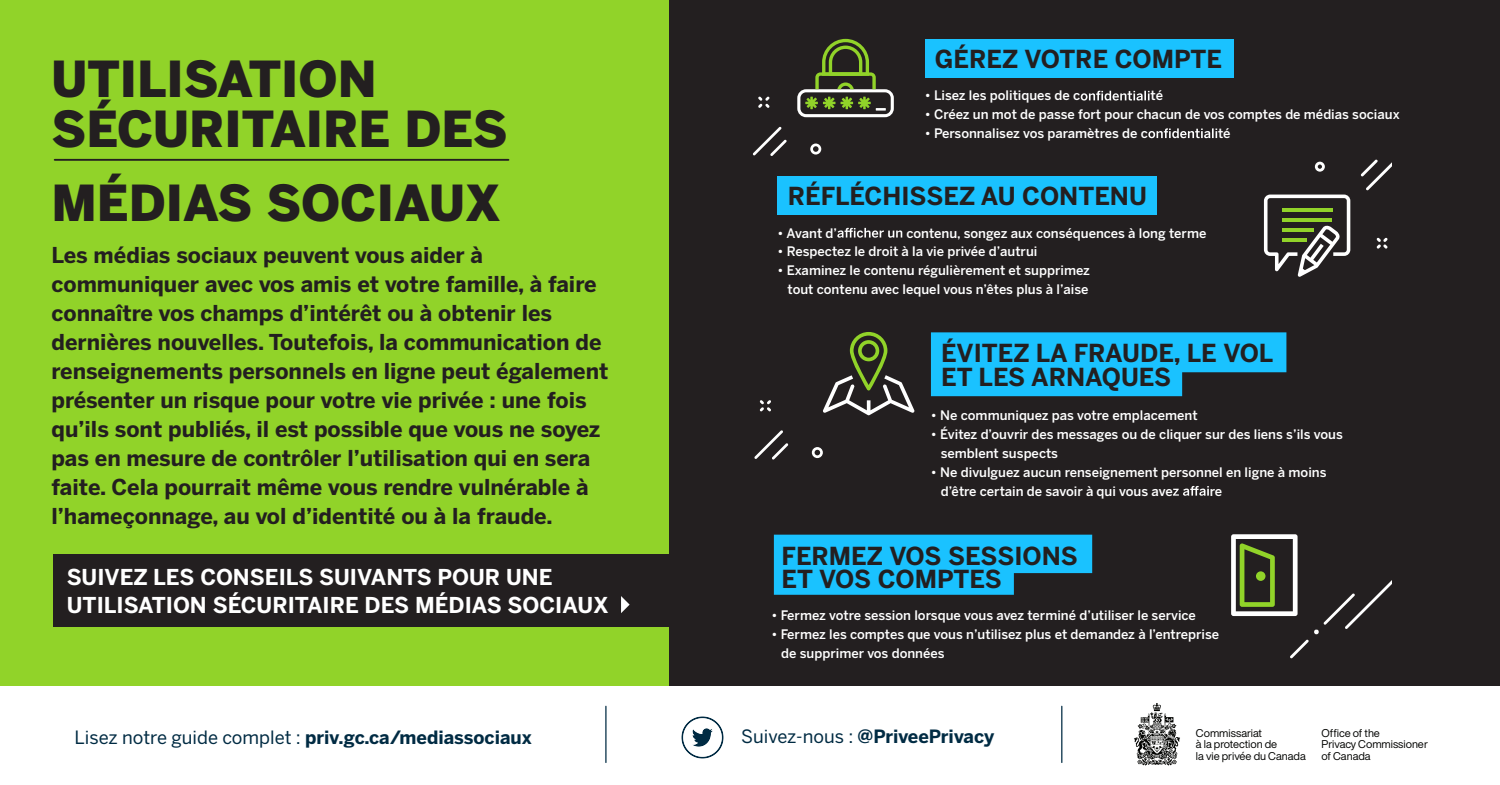
<style>
.page{position:relative;width:1500px;height:785px;background:#fff}
.page>*{position:absolute;margin:0;border:0;box-sizing:border-box;transform-origin:0 0}
.t1{font:900 49.25px/49.2px "Benton Sans";color:#231f20}
.t2{font:700 24.62px/24px "Benton Sans";color:#231f20}
.t3{font:700 21.75px/29px "Benton Sans";color:#231f20}
.t4{font:700 21.75px "Benton Sans";color:#fff}
.t5{font:700 18.25px "Benton Sans";color:#002b43}
.t6{font:500 13px/18.9px "Benton Sans";color:#fff}
.t7{font:11.12px/11.1px "Helvetica Now Display";color:#040503}
.s1{font-weight:400}
</style>
<div class="page">
<div style="left:669px;top:0;width:831px;height:785px;background:#231f20"></div>
<div style="left:0;top:0;width:669px;height:785px;background:#91d329"></div>
<svg style="left:931px;top:332px;width:355px;height:64px"></svg>
<hr style="left:55px;top:159px;width:453px;height:2px;background:#231f20">
<div style="left:925px;top:39px;width:308px;height:38px;background:#1ac2ff"></div>
<svg style="left:1081px;top:91px;width:69px;height:10px"></svg>
<svg style="left:1148px;top:128px;width:69px;height:10px"></svg>
<svg style="left:1173px;top:486px;width:36px;height:10px"></svg>
<div style="left:778px;top:176px;width:379px;height:38px;background:#1ac2ff"></div>
<svg style="left:837px;top:228px;width:65px;height:10px"></svg>
<svg style="left:1264px;top:195px;width:86px;height:82px"></svg>
<svg style="left:774px;top:535px;width:318px;height:60px"></svg>
<svg style="left:754px;top:430px;width:34px;height:30px"></svg>
<svg style="left:760px;top:400px;width:11px;height:11px"></svg>
<svg style="left:812px;top:447px;width:11px;height:11px"></svg>
<svg style="left:753px;top:127px;width:34px;height:29px"></svg>
<svg style="left:758px;top:97px;width:12px;height:11px"></svg>
<svg style="left:810px;top:144px;width:11px;height:11px"></svg>
<svg style="left:1361px;top:159px;width:30px;height:31px"></svg>
<svg style="left:1315px;top:162px;width:10px;height:10px"></svg>
<svg style="left:1377px;top:238px;width:11px;height:11px"></svg>
<svg style="left:1290px;top:640px;width:19px;height:18px"></svg>
<svg style="left:1314px;top:581px;width:77px;height:53px"></svg>
<div style="left:54px;top:555px;width:636px;height:72px;background:#231f20"></div>
<svg style="left:621px;top:596px;width:9px;height:17px"></svg>
<svg style="left:797px;top:39px;width:97px;height:78px"></svg>
<svg style="left:823px;top:332px;width:92px;height:83px"></svg>
<svg style="left:1231px;top:534px;width:67px;height:82px"></svg>
<div style="left:0;top:686px;width:1500px;height:99px;background:#fff"></div>
<hr style="left:1061px;top:706px;width:1px;height:56px;background:#002b43">
<hr style="left:605px;top:706px;width:2px;height:56px;background:#002b43">
<img style="left:681px;top:716px;width:43px;height:43px">
<svg style="left:1134px;top:703px;width:46px;height:63px"></svg>
<h1 class="t1" style="left:51px;top:56px;width:458px">UTILISATION<br>SÉCURITAIRE DES</h1>
<h1 class="t1" style="left:51px;top:179px;width:452px">MÉDIAS SOCIAUX</h1>
<p class="t3" style="left:51px;top:241px;width:559px">Les médias sociaux peuvent vous aider à communiquer avec vos amis et votre famille, à faire connaître vos champs d’intérêt ou à obtenir les dernières nouvelles. Toutefois, la communication de renseignements personnels en ligne peut également présenter un risque pour votre vie privée : une fois qu’ils sont publiés, il est possible que vous ne soyez pas en mesure de contrôler l’utilisation qui en sera faite. Cela pourrait même vous rendre vulnérable à l’hameçonnage, au vol d’identité ou à la fraude.</p>
<h2 class="t2" style="left:935px;top:48px;width:289px">GÉREZ VOTRE COMPTE</h2>
<p class="t6" style="left:925px;top:86px;width:157px">• Lisez les politiques de c</p>
<p class="t6" style="left:1151px;top:86px;width:14px">té</p>
<p class="t6" style="left:925px;top:105px;width:476px">• Créez un mot de passe fort pour chacun de vos comptes de médias sociaux</p>
<p class="t6" style="left:925px;top:124px;width:225px">• Personnalisez vos paramètres de c</p>
<p class="t6" style="left:1218px;top:124px;width:14px">té</p>
<h2 class="t2" style="left:788px;top:185px;width:361px">RÉFLÉCHISSEZ AU CONTENU</h2>
<p class="t6" style="left:778px;top:223px;width:61px">• Avant d’</p>
<p class="t6" style="left:906px;top:223px;width:302px">contenu, songez aux conséquences à long terme</p>
<p class="t6" style="left:778px;top:242px;width:261px">• Respectez le droit à la vie privée d’autrui</p>
<p class="t6" style="left:778px;top:261px;width:314px;text-align:right">• Examinez le contenu régulièrement et supprimez tout contenu avec lequel vous n’êtes plus à l’aise</p>
<h2 class="t2" style="left:941px;top:341px;width:334px">ÉVITEZ LA FRAUDE, LE VOL<br>ET LES ARNAQUES</h2>
<p class="t6" style="left:931px;top:406px;width:268px">• Ne communiquez pas votre emplacement</p>
<p class="t6" style="left:941px;top:425px;width:404px;text-indent:-10px">• Évitez d’ouvrir des messages ou de cliquer sur des liens s’ils vous semblent suspects</p>
<p class="t6" style="left:941px;top:463px;width:387px;text-indent:-10px">• Ne divulguez aucun renseignement personnel en ligne à moins d’être certain de savoir à qui vous ave</p>
<p class="t6" style="left:1210px;top:482px;width:14px">re</p>
<h2 class="t2" style="left:782px;top:545px;width:298px">FERMEZ VOS SESSIONS</h2>
<h3 class="t4" style="left:67px;top:563px;width:487px">SUIVEZ LES CONSEILS SUIVANTS POUR UNE</h3>
<h2 class="t2" style="left:782px;top:567px;width:222px">ET VOS COMPTES</h2>
<h3 class="t4" style="left:67px;top:591px;width:543px">UTILISATION SÉCURITAIRE DES MÉDIAS SOCIAUX</h3>
<p class="t6" style="left:771px;top:606px;width:426px">• Fermez votre session lorsque vous avez terminé d’utiliser le service</p>
<p class="t6" style="left:781px;top:625px;width:440px;text-indent:-10px">• Fermez les comptes que vous n’utilisez plus et demandez à l’entreprise de supprimer vos données</p>
<h3 class="t5" style="left:75px;top:726px;width:459px"><span class="s1">Lisez notre guide complet :</span> priv.gc.ca/mediassociaux</h3>
<h3 class="t5" style="left:741px;top:725px;width:255px"><span class="s1">Suivez-nous :</span> @PriveePrivacy</h3>
<p class="t7" style="left:1322px;top:728px;width:108px">Office of the<br>Privacy Commissioner of Canada</p>
<p class="t7" style="left:1196px;top:728px;width:111px">Commissariat<br>à la protection de<br>la vie privée du Canada</p>
</div>
